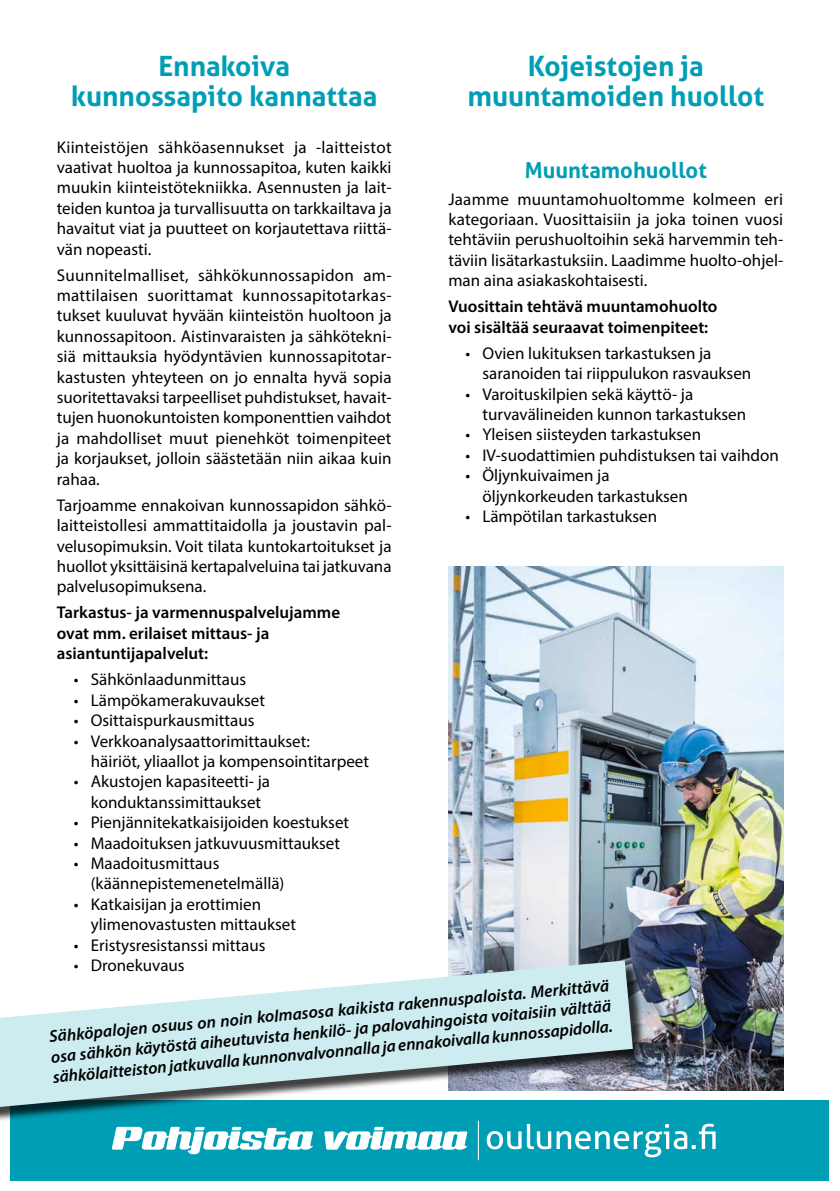
<style>
.page{position:relative;width:840px;height:1191px;background:#fff}
.page>*{position:absolute;margin:0;border:0;box-sizing:border-box;transform-origin:0 0}
.t1{font:700 28px/30px "Aller";color:#009eb5;text-align:center}
.t2{font:700 22px "Aller";color:#009eb5}
.t3{font:17px/20.4px "Myriad Pro";color:#000}
.t4{font:italic 600 17px/20.4px "Myriad Pro";color:#000;text-align:justify}
.t5{font:600 17px/20.4px "Myriad Pro";color:#000}
</style>
<div class="page">
<div style="left:10px;top:1100px;width:818px;height:80px;background:#009eb5"></div>
<svg style="left:112px;top:1126px;width:355px;height:28px"></svg>
<svg style="left:486px;top:1123px;width:229px;height:34px"></svg>
<hr style="left:477px;top:1120px;width:1px;height:40px;background:#fff">
<img style="left:448px;top:566px;width:334px;height:524px">
<div style="left:0;top:963px;width:646px;height:161px;background:#000;opacity:.75"></div>
<svg style="left:0;top:960px;width:632px;height:147px;fill:#ccecf0"></svg>
<h1 class="t1" style="left:71px;top:51px;width:307px">Ennakoiva kunnossapito kannattaa</h1>
<p class="t3" style="left:57px;top:136px;width:336px;text-align:justify">Kiinteistöjen sähköasennukset ja -laitteistot vaativat huoltoa ja kunnossapitoa, kuten kaikki muukin kiinteistötekniikka. Asennusten ja lait&shy;teiden kuntoa ja turvallisuutta on tarkkailtava ja havaitut viat ja puutteet on korjautettava riittä&shy;vän nopeasti.</p>
<p class="t3" style="left:57px;top:264px;width:336px;text-align:justify">Suunnitelmalliset, sähkökunnossapidon am&shy;mattilaisen suorittamat kunnossapitotarkas&shy;tukset kuuluvat hyvään kiinteistön huoltoon ja kunnossapitoon. Aistinvaraisten ja sähkötekni&shy;siä mittauksia hyödyntävien kunnossapitotar&shy;kastusten yhteyteen on jo ennalta hyvä sopia suoritettavaksi tarpeelliset puhdistukset, havait&shy;tujen huonokuntoisten komponenttien vaihdot ja mahdolliset muut pienehköt toimenpiteet ja korjaukset, jolloin säästetään niin aikaa kuin rahaa.</p>
<p class="t3" style="left:57px;top:494px;width:336px;text-align:justify">Tarjoamme ennakoivan kunnossapidon sähkö&shy;laitteistollesi ammattitaidolla ja joustavin pal&shy;velusopimuksin. Voit tilata kuntokartoitukset ja huollot yksittäisinä kertapalveluina tai jatkuvana palvelusopimuksena.</p>
<p class="t5" style="left:57px;top:602px;width:285px">Tarkastus- ja varmennuspalvelujamme ovat mm. erilaiset mittaus- ja asiantuntijapalvelut:</p>
<p class="t3" style="left:74px;top:669px;width:174px">• Sähkönlaadunmittaus</p>
<p class="t3" style="left:74px;top:689px;width:193px">• Lämpökamerakuvaukset</p>
<p class="t3" style="left:74px;top:710px;width:182px">• Osittaispurkausmittaus</p>
<p class="t3" style="left:91px;top:730px;width:280px;text-indent:-17px">• Verkkoanalysaattorimittaukset:<br>häiriöt, yliaallot ja kompensointitarpeet</p>
<p class="t3" style="left:74px;top:771px;width:198px;text-align:center">• Akustojen kapasiteetti- ja konduktanssimittaukset</p>
<p class="t3" style="left:74px;top:812px;width:277px">• Pienjännitekatkaisijoiden koestukset</p>
<p class="t3" style="left:74px;top:832px;width:268px">• Maadoituksen jatkuvuusmittaukset</p>
<p class="t3" style="left:91px;top:853px;width:195px;text-indent:-17px">• Maadoitusmittaus (käännepistemenetelmällä)</p>
<p class="t3" style="left:91px;top:893px;width:207px;text-indent:-17px">• Katkaisijan ja erottimien ylimenovastusten mittaukset</p>
<p class="t3" style="left:74px;top:934px;width:193px">• Eristysresistanssi mittaus</p>
<p class="t3" style="left:74px;top:955px;width:112px">• Dronekuvaus</p>
<h1 class="t1" style="left:467px;top:51px;width:298px">Kojeistojen ja muuntamoiden huollot</h1>
<p class="t2" style="left:524px;top:157px;width:183px">Muuntamohuollot</p>
<p class="t3" style="left:448px;top:188px;width:336px;text-align:justify">Jaamme muuntamohuoltomme kolmeen eri kategoriaan. Vuosittaisiin ja joka toinen vuosi tehtäviin perushuoltoihin sekä harvemmin teh&shy;täviin lisätarkastuksiin. Laadimme huolto-ohjel&shy;man aina asiakaskohtaisesti.</p>
<p class="t5" style="left:448px;top:296px;width:270px">Vuosittain tehtävä muuntamohuolto voi sisältää seuraavat toimenpiteet:</p>
<p class="t3" style="left:482px;top:342px;width:270px;text-indent:-17px">• Ovien lukituksen tarkastuksen ja saranoiden tai riippulukon rasvauksen</p>
<p class="t3" style="left:482px;top:383px;width:265px;text-indent:-17px">• Varoituskilpien sekä käyttö- ja turvavälineiden kunnon tarkastuksen</p>
<p class="t3" style="left:465px;top:424px;width:237px">• Yleisen siisteyden tarkastuksen</p>
<p class="t3" style="left:465px;top:444px;width:315px">• IV-suodattimien puhdistuksen tai vaihdon</p>
<p class="t3" style="left:482px;top:465px;width:207px;text-indent:-17px">• Öljynkuivaimen ja öljynkorkeuden tarkastuksen</p>
<p class="t3" style="left:465px;top:506px;width:193px">• Lämpötilan tarkastuksen</p>
<p class="t4" style="left:48px;top:1024px;width:563px;rotate:-5deg">Sähköpalojen osuus on noin kolmasosa kaikista rakennuspaloista. Merkittävä osa sähkön käytöstä aiheutuvista henkilö- ja palovahingoista voitaisiin välttää sähkölaitteiston jatkuvalla kunnonvalvonnalla ja ennakoivalla kunnossapidolla.</p>
</div>
